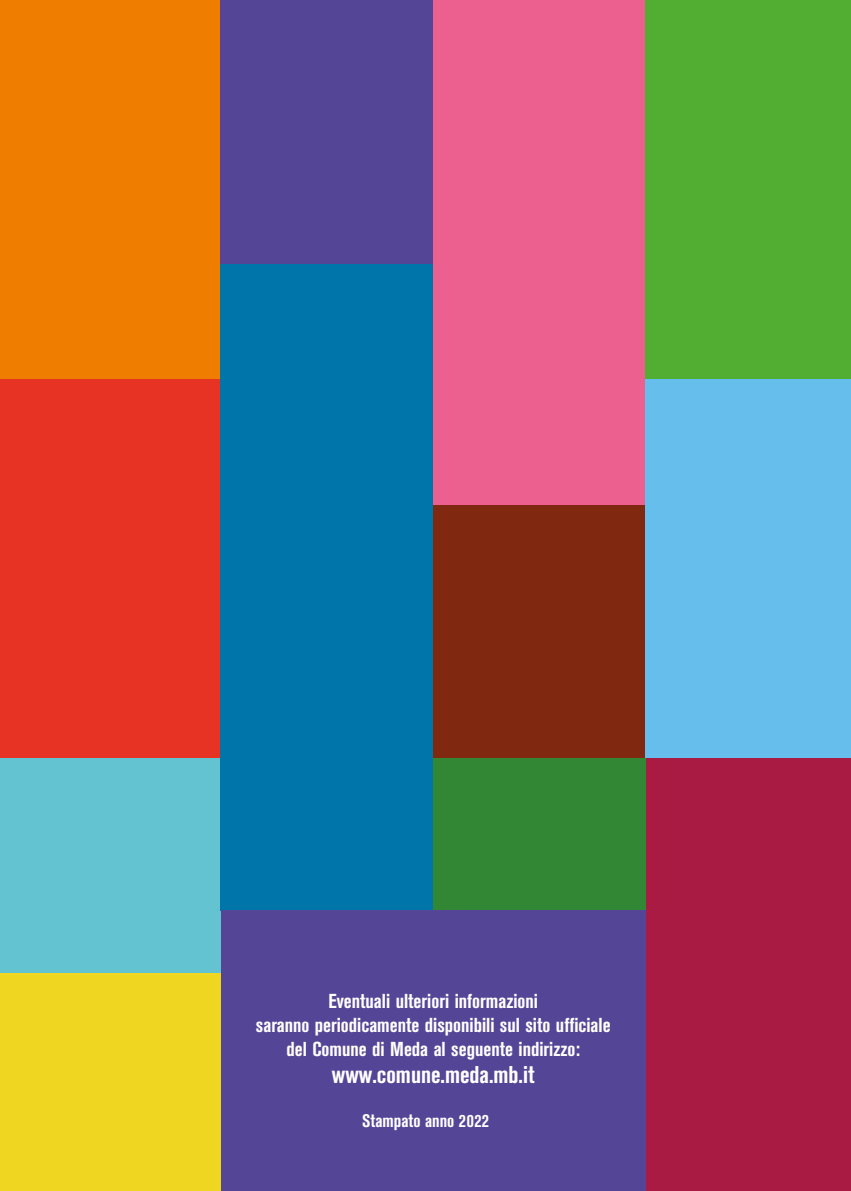
<style>
.page{position:relative;width:851px;height:1191px;background:#fff}
.page>*{position:absolute;margin:0;border:0;box-sizing:border-box;transform-origin:0 0}
.t1{font:700 condensed 24px "Akzidenz Grotesk BE";color:#fff}
.t2{font:700 condensed 20px/24px "Akzidenz Grotesk BE";color:#fff;text-align:center}
.t3{font:700 condensed 18px "Akzidenz Grotesk BE";color:#fff}
</style>
<div class="page">
<div style="left:645px;top:757px;width:205px;height:434px;background:#aa1b44"></div>
<div style="left:0;top:757px;width:221px;height:216px;background:#63c3d1"></div>
<div style="left:0;top:973px;width:221px;height:218px;background:#efd621"></div>
<div style="left:433px;top:757px;width:212px;height:434px;background:#328734"></div>
<div style="left:0;top:0;width:221px;height:379px;background:#ef7d00"></div>
<div style="left:0;top:379px;width:221px;height:379px;background:#e63323"></div>
<div style="left:221px;top:0;width:212px;height:274px;background:#554596"></div>
<div style="left:221px;top:265px;width:212px;height:646px;background:#0075aa"></div>
<div style="left:433px;top:0;width:212px;height:505px;background:#ec6090"></div>
<div style="left:433px;top:505px;width:212px;height:253px;background:#802810"></div>
<div style="left:645px;top:0;width:205px;height:379px;background:#52ae32"></div>
<div style="left:645px;top:379px;width:205px;height:379px;background:#65beec"></div>
<div style="left:221px;top:910px;width:424px;height:281px;background:#554596"></div>
<p class="t2" style="left:256px;top:989px;width:356px">Eventuali ulteriori informazioni<br>saranno periodicamente disponibili sul sito ufficiale del Comune di Meda al seguente indirizzo:</p>
<p class="t1" style="left:332px;top:1061px;width:204px">www.comune.meda.mb.it</p>
<p class="t3" style="left:362px;top:1110px;width:128px">Stampato anno 2022</p>
</div>
